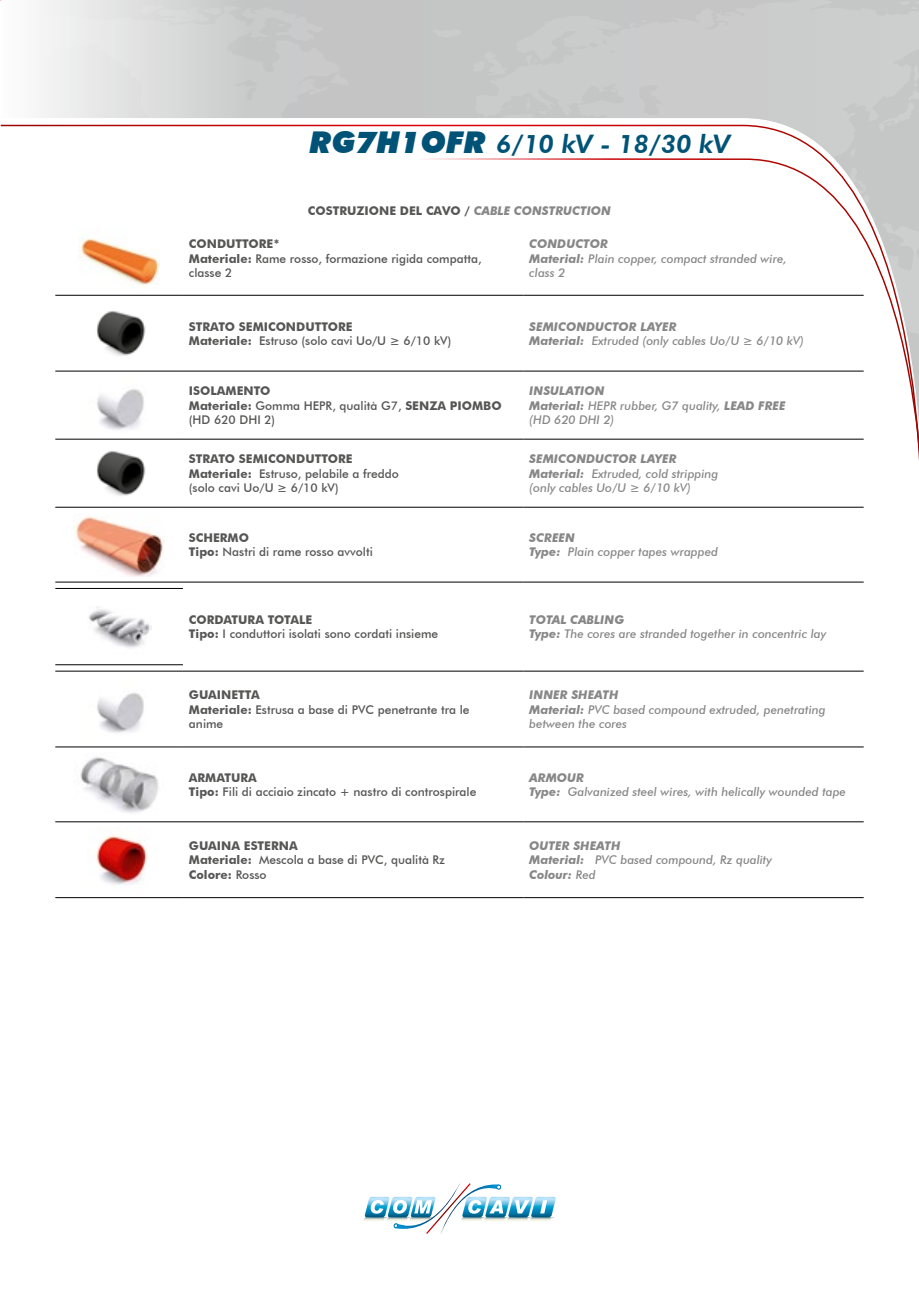
<style>
.page{position:relative;width:919px;height:1289px;background:#fff}
.page>*{position:absolute;margin:0;border:0;box-sizing:border-box;transform-origin:0 0}
.t1{font:italic 800 25.5px "Futura BT";color:#005377}
.t2{font:italic 500 12px/14.4px "Futura BT";color:#868786}
.t3{font:500 12px/14.4px "Futura BT";color:#565655}
.t4{font:700 12px/14.4px "Futura BT";color:#565655}
.s1{font-weight:900;font-size:30px}
.s2{font-style:italic;color:#868786}
.s3{font-weight:700}
.s4{font-weight:500}
</style>
<div class="page">
<svg style="left:1px;top:0;width:917px;height:157px"></svg>
<svg style="left:53px;top:1px;width:865px;height:130px;background:#d0cecf"></svg>
<svg style="left:363px;top:1183px;width:193px;height:51px"></svg>
<svg style="left:55px;top:157px;width:863px;height:473px"></svg>
<hr style="left:55px;top:439px;width:128px;height:1px;background:#000">
<hr style="left:183px;top:439px;width:340px;height:1px;background:#000">
<hr style="left:523px;top:439px;width:340px;height:1px;background:#000">
<hr style="left:55px;top:507px;width:128px;height:1px;background:#000">
<hr style="left:183px;top:507px;width:340px;height:1px;background:#000">
<hr style="left:523px;top:507px;width:340px;height:1px;background:#000">
<hr style="left:55px;top:581px;width:128px;height:1px;background:#000">
<hr style="left:183px;top:581px;width:340px;height:1px;background:#000">
<hr style="left:523px;top:581px;width:340px;height:1px;background:#000">
<hr style="left:55px;top:670px;width:128px;height:1px;background:#000">
<hr style="left:183px;top:670px;width:340px;height:1px;background:#000">
<hr style="left:523px;top:670px;width:340px;height:1px;background:#000">
<hr style="left:55px;top:746px;width:128px;height:1px;background:#000">
<hr style="left:183px;top:746px;width:340px;height:1px;background:#000">
<hr style="left:523px;top:746px;width:340px;height:1px;background:#000">
<hr style="left:55px;top:821px;width:128px;height:1px;background:#000">
<hr style="left:183px;top:821px;width:340px;height:1px;background:#000">
<hr style="left:523px;top:821px;width:340px;height:1px;background:#000">
<hr style="left:55px;top:897px;width:128px;height:1px;background:#000">
<hr style="left:183px;top:897px;width:340px;height:1px;background:#000">
<hr style="left:523px;top:897px;width:340px;height:1px;background:#000">
<hr style="left:55px;top:295px;width:128px;height:1px;background:#000">
<hr style="left:183px;top:295px;width:340px;height:1px;background:#000">
<hr style="left:523px;top:295px;width:340px;height:1px;background:#000">
<hr style="left:55px;top:371px;width:128px;height:1px;background:#000">
<hr style="left:183px;top:371px;width:340px;height:1px;background:#000">
<hr style="left:523px;top:371px;width:340px;height:1px;background:#000">
<img style="left:79px;top:227px;width:80px;height:62px">
<img style="left:87px;top:301px;width:64px;height:64px">
<img style="left:87px;top:373px;width:64px;height:64px">
<img style="left:87px;top:441px;width:64px;height:64px">
<img style="left:74px;top:513px;width:90px;height:63px">
<hr style="left:55px;top:588px;width:128px;height:1px;background:#000">
<hr style="left:55px;top:664px;width:128px;height:1px;background:#000">
<img style="left:87px;top:594px;width:64px;height:54px">
<img style="left:97px;top:693px;width:47px;height:40px">
<img style="left:80px;top:757px;width:79px;height:56px">
<img style="left:95px;top:827px;width:52px;height:58px">
<h1 class="t1" style="left:309px;top:128px;width:422px"><span class="s1">RG7H1OFR</span> 6/10 kV - 18/30 kV</h1>
<p class="t4" style="left:308px;top:203px;width:304px">COSTRUZIONE DEL CAVO / <span class="s2">CABLE CONSTRUCTION</span></p>
<p class="t3" style="left:189px;top:237px;width:294px"><span class="s3">CONDUTTORE*<br>Materiale:</span> Rame rosso, formazione rigida compatta, classe 2</p>
<p class="t2" style="left:529px;top:237px;width:259px"><span class="s3">CONDUCTOR<br>Material:</span> Plain copper, compact stranded wire, class 2</p>
<p class="t4" style="left:189px;top:319px;width:264px">STRATO SEMICONDUTTORE<br>Materiale: <span class="s4">Estruso (solo cavi Uo/U ≥ 6/10 kV)</span></p>
<p class="t2" style="left:529px;top:319px;width:276px"><span class="s3">SEMICONDUCTOR LAYER<br>Material:</span> Extruded (only cables Uo/U ≥ 6/10 kV)</p>
<p class="t4" style="left:189px;top:384px;width:314px">ISOLAMENTO<br>Materiale: <span class="s4">Gomma HEPR, qualità G7,</span> SENZA PIOMBO <span class="s4">(HD 620 DHI 2)</span></p>
<p class="t2" style="left:529px;top:384px;width:258px"><span class="s3">INSULATION<br>Material:</span> HEPR rubber, G7 quality, <span class="s3">LEAD FREE </span>(HD 620 DHI 2)</p>
<p class="t3" style="left:189px;top:452px;width:211px"><span class="s3">STRATO SEMICONDUTTORE<br>Materiale:</span> Estruso, pelabile a freddo (solo cavi Uo/U ≥ 6/10 kV)</p>
<p class="t2" style="left:529px;top:452px;width:190px"><span class="s3">SEMICONDUCTOR LAYER<br>Material:</span> Extruded, cold stripping (only cables Uo/U ≥ 6/10 kV)</p>
<p class="t3" style="left:189px;top:530px;width:185px"><span class="s3">SCHERMO<br>Tipo:</span> Nastri di rame rosso avvolti</p>
<p class="t2" style="left:529px;top:530px;width:190px"><span class="s3">SCREEN<br>Type:</span> Plain copper tapes wrapped</p>
<p class="t3" style="left:189px;top:612px;width:251px"><span class="s3">CORDATURA TOTALE<br>Tipo:</span> I conduttori isolati sono cordati insieme</p>
<p class="t2" style="left:529px;top:612px;width:298px"><span class="s3">TOTAL CABLING<br>Type:</span> The cores are stranded together in concentric lay</p>
<p class="t3" style="left:189px;top:687px;width:282px"><span class="s3">GUAINETTA<br>Materiale:</span> Estrusa a base di PVC penetrante tra le anime</p>
<p class="t2" style="left:529px;top:687px;width:298px"><span class="s3">INNER SHEATH<br>Material:</span> PVC based compound extruded, penetrating between the cores</p>
<p class="t3" style="left:189px;top:770px;width:289px"><span class="s3">ARMATURA<br>Tipo:</span> Fili di acciaio zincato + nastro di controspirale</p>
<p class="t2" style="left:529px;top:770px;width:318px"><span class="s3">ARMOUR<br>Type:</span> Galvanized steel wires, with helically wounded tape</p>
<p class="t3" style="left:189px;top:838px;width:257px"><span class="s3">GUAINA ESTERNA<br>Materiale:</span> Mescola a base di PVC, qualità Rz<br><span class="s3">Colore:</span> Rosso</p>
<p class="t2" style="left:529px;top:838px;width:244px"><span class="s3">OUTER SHEATH<br>Material:</span> PVC based compound, Rz quality<br><span class="s3">Colour:</span> Red</p>
</div>
